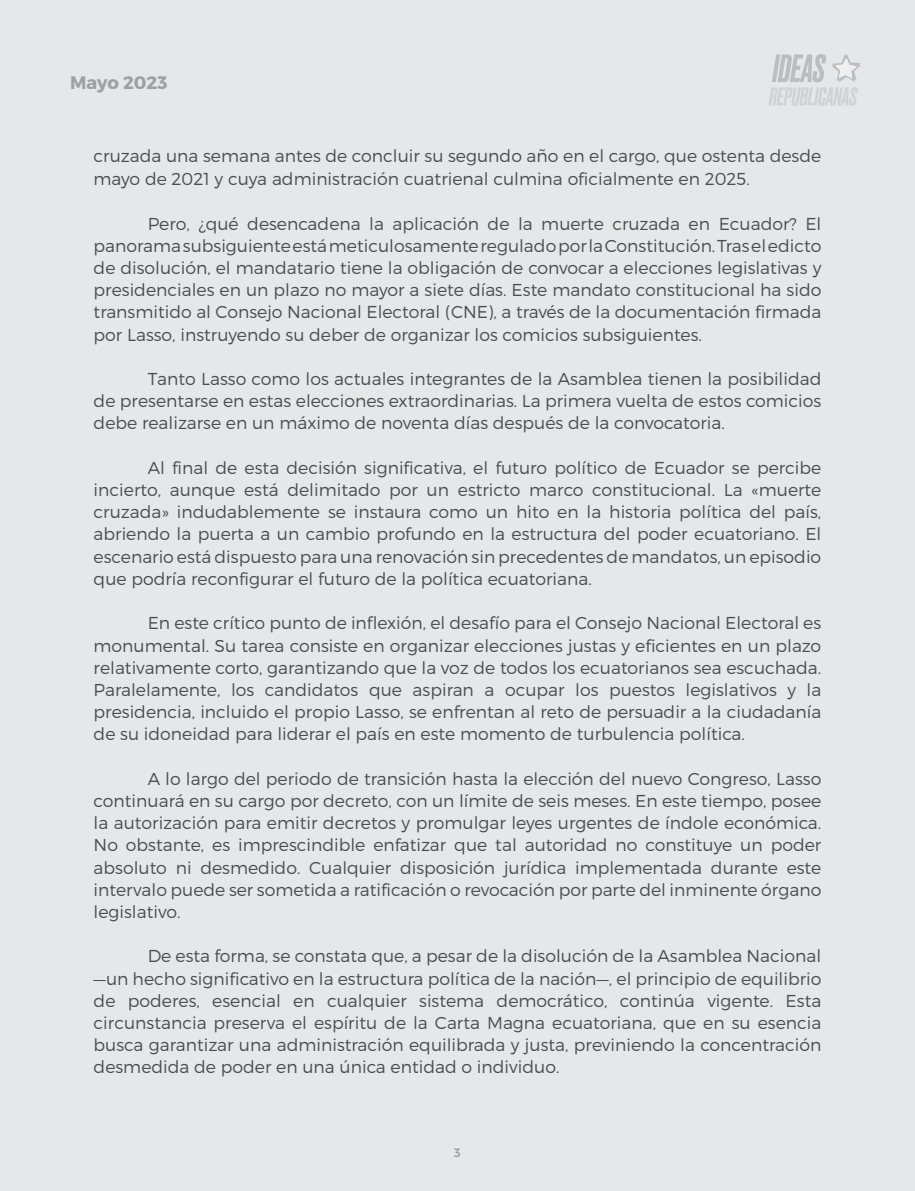
<style>
.page{position:relative;width:915px;height:1191px;background:#fff}
.page>*{position:absolute;margin:0;border:0;box-sizing:border-box;transform-origin:0 0}
.t1{font:18px "Trueno Bd";color:#9d9fa2}
.t2{font:17.25px/22.2px "Trueno Lt";color:#4b4c4d;text-align:justify}
.t3{font:12px "Trueno Rg";color:#939598}
</style>
<div class="page">
<div style="left:0;top:0;width:914px;height:1191px;background:#e6e7e9"></div>
<svg style="left:769px;top:54px;width:91px;height:52px"></svg>
<img style="left:835px;top:58px;width:21px;height:21px">
<p class="t1" style="left:70px;top:71px;width:99px">Mayo 2023</p>
<p class="t2" style="left:94px;top:144px;width:729px">cruzada una semana antes de concluir su segundo año en el cargo, que ostenta desde mayo de 2021 y cuya administración cuatrienal culmina oficialmente en 2025.</p>
<p class="t2" style="left:94px;top:212px;width:729px;text-indent:54px">Pero, ¿qué desencadena la aplicación de la muerte cruzada en Ecuador? El panorama subsiguiente está meticulosamente regulado por la Constitución. Tras el edicto de disolución, el mandatario tiene la obligación de convocar a elecciones legislativas y presidenciales en un plazo no mayor a siete días. Este mandato constitucional ha sido transmitido al Consejo Nacional Electoral (CNE), a través de la documentación firmada por Lasso, instruyendo su deber de organizar los comicios subsiguientes.</p>
<p class="t2" style="left:94px;top:367px;width:729px;text-indent:54px">Tanto Lasso como los actuales integrantes de la Asamblea tienen la posibilidad de presentarse en estas elecciones extraordinarias. La primera vuelta de estos comicios debe realizarse en un máximo de noventa días después de la convocatoria.</p>
<p class="t2" style="left:94px;top:456px;width:729px;text-indent:54px">Al final de esta decisión significativa, el futuro político de Ecuador se percibe incierto, aunque está delimitado por un estricto marco constitucional. La «muerte cruzada» indudablemente se instaura como un hito en la historia política del país, abriendo la puerta a un cambio profundo en la estructura del poder ecuatoriano. El escenario está dispuesto para una renovación sin precedentes de mandatos, un episodio que podría reconfigurar el futuro de la política ecuatoriana.</p>
<p class="t2" style="left:94px;top:612px;width:729px;text-indent:54px">En este crítico punto de inflexión, el desafío para el Consejo Nacional Electoral es monumental. Su tarea consiste en organizar elecciones justas y eficientes en un plazo relativamente corto, garantizando que la voz de todos los ecuatorianos sea escuchada.<br>Paralelamente, los candidatos que aspiran a ocupar los puestos legislativos y la presidencia, incluido el propio Lasso, se enfrentan al reto de persuadir a la ciudadanía de su idoneidad para liderar el país en este momento de turbulencia política.</p>
<p class="t2" style="left:94px;top:767px;width:729px;text-indent:54px">A lo largo del periodo de transición hasta la elección del nuevo Congreso, Lasso continuará en su cargo por decreto, con un límite de seis meses. En este tiempo, posee la autorización para emitir decretos y promulgar leyes urgentes de índole económica.<br>No obstante, es imprescindible enfatizar que tal autoridad no constituye un poder absoluto ni desmedido. Cualquier disposición jurídica implementada durante este intervalo puede ser sometida a ratificación o revocación por parte del inminente órgano legislativo.</p>
<p class="t2" style="left:94px;top:945px;width:729px;text-indent:54px">De esta forma, se constata que, a pesar de la disolución de la Asamblea Nacional —un hecho significativo en la estructura política de la nación—, el principio de equilibrio de poderes, esencial en cualquier sistema democrático, continúa vigente. Esta circunstancia preserva el espíritu de la Carta Magna ecuatoriana, que en su esencia busca garantizar una administración equilibrada y justa, previniendo la concentración desmedida de poder en una única entidad o individuo.</p>
<p class="t3" style="left:454px;top:1145px;width:8px">3</p>
</div>
